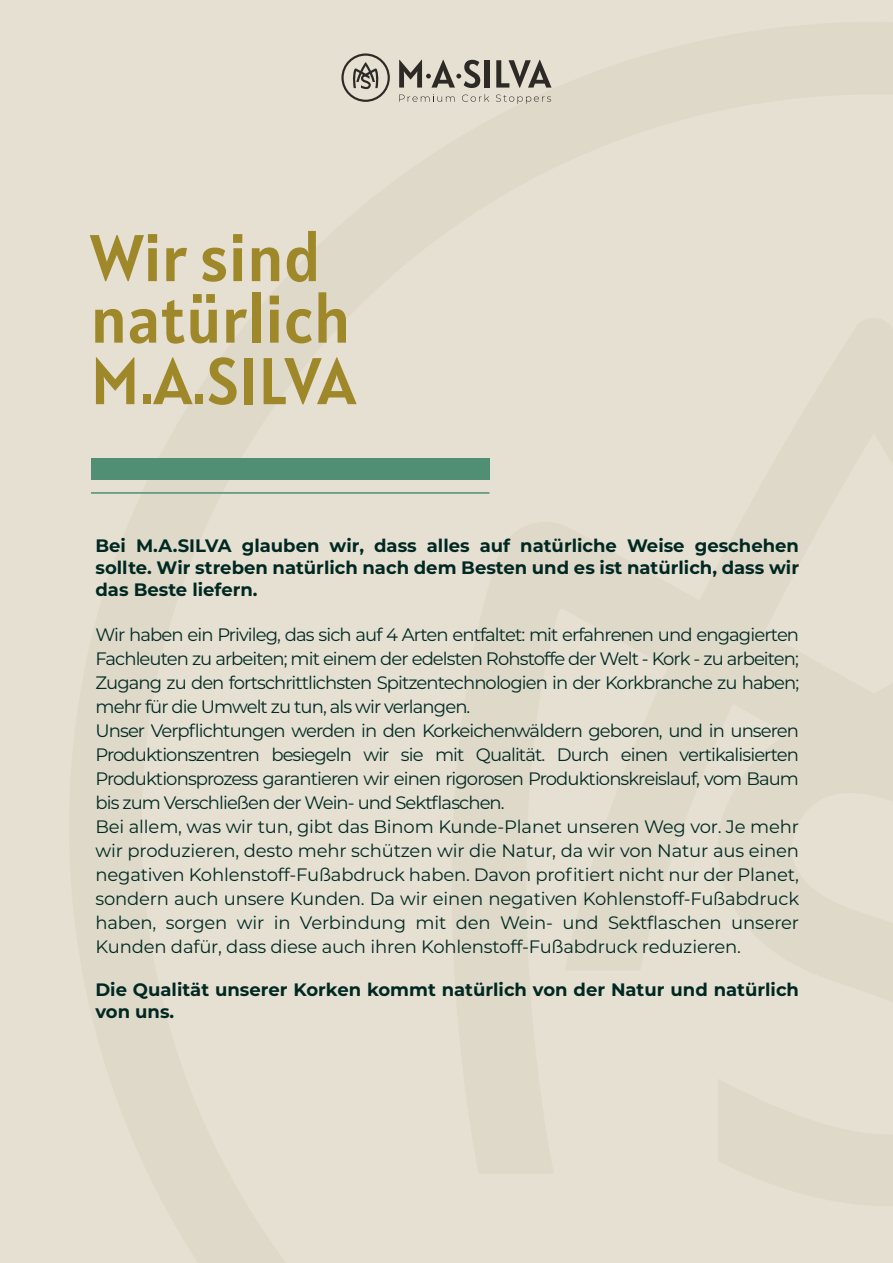
<style>
.page{position:relative;width:893px;height:1263px;background:#e6e0d2}
.page>*{position:absolute;margin:0;border:0;box-sizing:border-box;transform-origin:0 0}
.t1{font:66px/61.5px "Alatsi";color:#9e882a}
.t2{font:18px/24px "Montserrat";letter-spacing:-.05em;color:#002a23}
.t3{font:700 18px/21.6px "Montserrat";color:#002822;text-align:justify}
</style>
<div class="page">
<svg style="left:399px;top:94px;width:56px;height:8px"></svg>
<svg style="left:462px;top:94px;width:27px;height:8px"></svg>
<svg style="left:496px;top:95px;width:55px;height:9px"></svg>
<div style="left:485px;top:60px;width:5px;height:28px;background:#2d2a26"></div>
<svg style="left:496px;top:60px;width:55px;height:28px"></svg>
<svg style="left:399px;top:60px;width:81px;height:28px"></svg>
<svg style="left:341px;top:53px;width:49px;height:49px"></svg>
<hr style="left:91px;top:492px;width:398px;height:2px;background:#508f74">
<div style="left:91px;top:458px;width:399px;height:21px;background:#508f74"></div>
<h1 class="t1" style="left:90px;top:220px;width:267px">Wir sind natürlich<br>M.A.SILVA</h1>
<p class="t3" style="left:95px;top:534px;width:705px">Bei M.A.SILVA glauben wir, dass alles auf natürliche Weise geschehen sollte. Wir streben natürlich nach dem Besten und es ist natürlich, dass wir das Beste liefern.</p>
<p class="t2" style="left:95px;top:622px;width:705px">Wir haben ein Privileg, das sich auf 4 Arten entfaltet: mit erfahrenen und engagierten Fachleuten zu arbeiten; mit einem der edelsten Rohstoffe der Welt - Kork - zu arbeiten; Zugang zu den fortschrittlichsten Spitzentechnologien in der Korkbranche zu haben; mehr für die Umwelt zu tun, als wir verlangen.<br>Unser Verpflichtungen werden in den Korkeichenwäldern geboren, und in unseren Produktionszentren besiegeln wir sie mit Qualität. Durch einen vertikalisierten Produktionsprozess garantieren wir einen rigorosen Produktionskreislauf, vom Baum bis zum Verschließen der Wein- und Sektflaschen.<br>Bei allem, was wir tun, gibt das Binom Kunde-Planet unseren Weg vor. Je mehr wir produzieren, desto mehr schützen wir die Natur, da wir von Natur aus einen negativen Kohlenstoff-Fußabdruck haben. Davon profitiert nicht nur der Planet, sondern auch unsere Kunden. Da wir einen negativen Kohlenstoff-Fußabdruck haben, sorgen wir in Verbindung mit den Wein- und Sektflaschen unserer Kunden dafür, dass diese auch ihren Kohlenstoff-Fußabdruck reduzieren.</p>
<p class="t3" style="left:95px;top:978px;width:705px">Die Qualität unserer Korken kommt natürlich von der Natur und natürlich von uns.</p>
</div>
